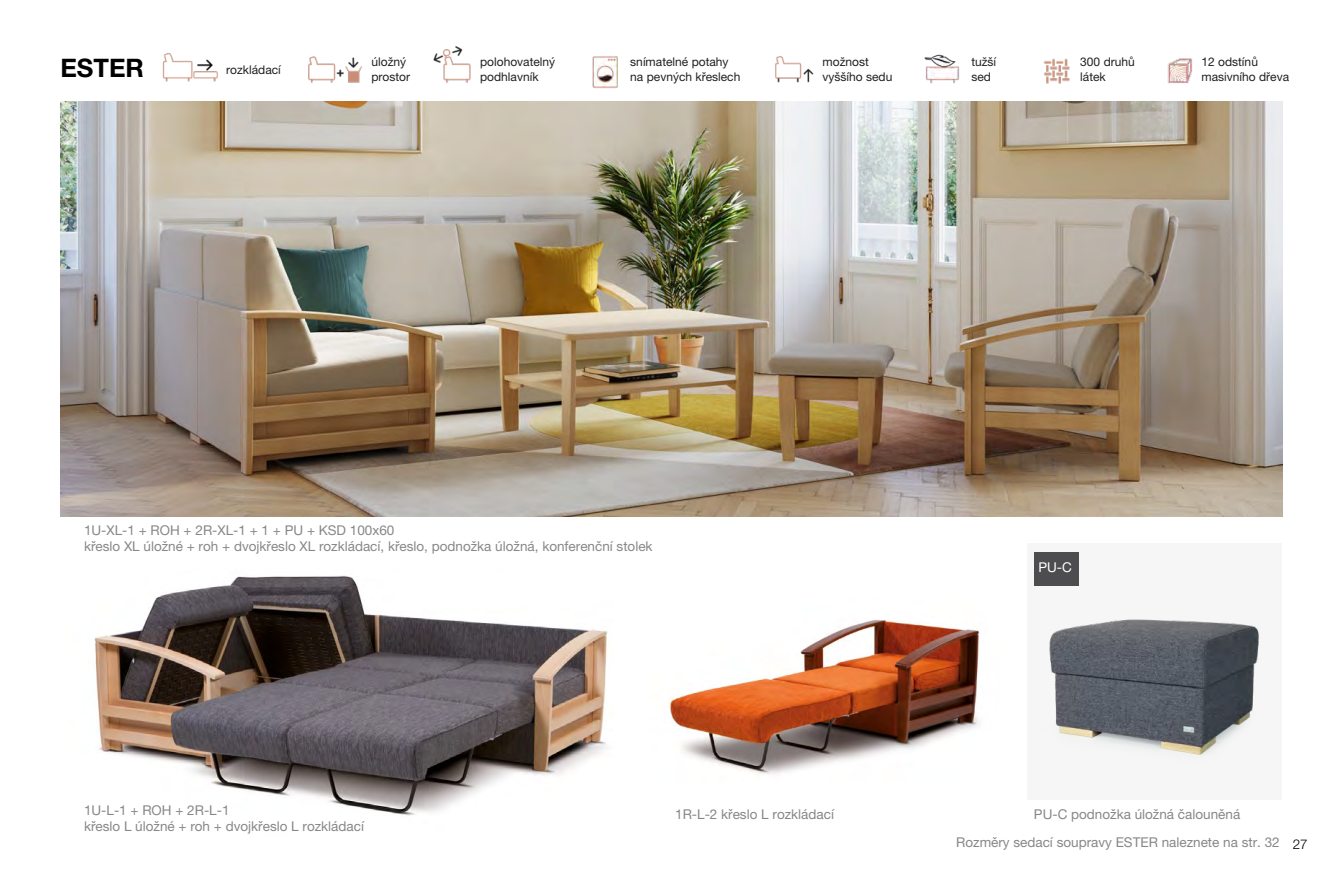
<style>
.page{position:relative;width:1327px;height:885px;background:#fff}
.page>*{position:absolute;margin:0;border:0;box-sizing:border-box;transform-origin:0 0}
.t1{font:700 25.5px "Helvetica Neue LT Pro";color:#000}
.t2{font:13.5px/16.2px "Helvetica Neue LT Pro";color:#878787}
.t3{font:13.5px "Helvetica Neue LT Pro";color:#fff}
.t4{font:300 13.5px "Helvetica Neue LT Pro";color:#000}
.t5{font:12px/14.4px "Helvetica Neue LT Pro";color:#202020}
</style>
<div class="page">
<img style="left:60px;top:101px;width:1222px;height:415px">
<img style="left:94px;top:575px;width:514px;height:241px">
<img style="left:669px;top:619px;width:311px;height:156px">
<img style="left:162px;top:53px;width:56px;height:29px">
<img style="left:433px;top:46px;width:38px;height:37px">
<img style="left:308px;top:56px;width:54px;height:27px">
<img style="left:1043px;top:58px;width:27px;height:26px">
<img style="left:1167px;top:58px;width:26px;height:26px">
<img style="left:924px;top:54px;width:36px;height:30px">
<img style="left:592px;top:56px;width:26px;height:32px">
<img style="left:775px;top:56px;width:39px;height:27px">
<img style="left:1034px;top:585px;width:227px;height:177px">
<div style="left:1034px;top:551px;width:45px;height:34px;background:#4d4d4f"></div>
<h1 class="t1" style="left:60px;top:52px;width:85px">ESTER</h1>
<p class="t5" style="left:371px;top:54px;width:40px">úložný prostor</p>
<p class="t5" style="left:480px;top:55px;width:77px">polohovatelný podhlavník</p>
<p class="t5" style="left:1080px;top:54px;width:56px">300 druhů látek</p>
<p class="t5" style="left:1201px;top:54px;width:89px">12 odstínů masivního dřeva</p>
<p class="t5" style="left:630px;top:54px;width:112px">snímatelné potahy na pevných křeslech</p>
<p class="t5" style="left:971px;top:54px;width:26px">tužší sed</p>
<p class="t5" style="left:226px;top:62px;width:56px">rozkládací</p>
<p class="t5" style="left:822px;top:55px;width:71px">možnost vyššího sedu</p>
<p class="t2" style="left:84px;top:522px;width:570px">1U-XL-1 + ROH + 2R-XL-1 + 1 + PU + KSD 100x60<br>křeslo XL úložné + roh + dvojkřeslo XL rozkládací, křeslo, podnožka úložná, konferenční stolek</p>
<p class="t2" style="left:84px;top:801px;width:281px">1U-L-1 + ROH + 2R-L-1<br>křeslo L úložné + roh + dvojkřeslo L rozkládací</p>
<p class="t2" style="left:675px;top:805px;width:160px">1R-L-2 křeslo L rozkládací</p>
<p class="t3" style="left:1038px;top:558px;width:35px">PU-C</p>
<p class="t2" style="left:1034px;top:805px;width:208px">PU-C podnožka úložná čalouněná</p>
<p class="t2" style="left:956px;top:833px;width:325px">Rozměry sedací soupravy ESTER naleznete na str. 32</p>
<p class="t4" style="left:1292px;top:835px;width:17px">27</p>
</div>
